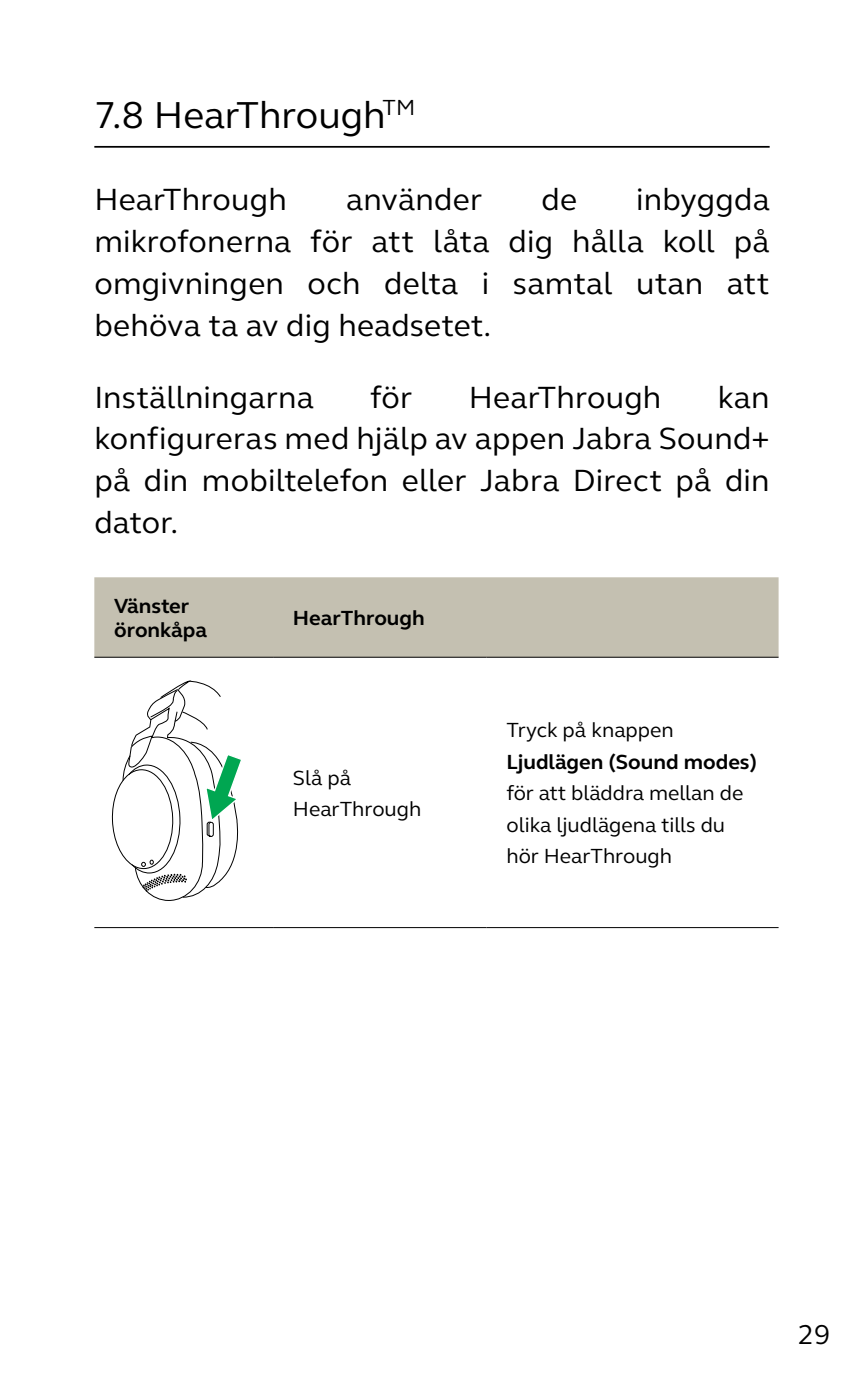
<style>
.page{position:relative;width:864px;height:1389px;background:#fff}
.page>*{position:absolute;margin:0;border:0;box-sizing:border-box;transform-origin:0 0}
.t1{font:38.5px "GN Elliot";color:#000}
.t2{font:31.5px/42px "GN Elliot";letter-spacing:.01em;color:#000;text-align:justify}
.t3{font:28px "GN Elliot";color:#000}
.t4{font:21px/31.5px "GN Elliot";color:#000}
.t5{font:700 21px/24.5px "GN Elliot";color:#000}
</style>
<div class="page">
<hr style="left:94px;top:146px;width:675px;height:2px;background:#000">
<div style="left:94px;top:577px;width:684px;height:80px;background:#c4c0b1"></div>
<hr style="left:273px;top:927px;width:213px;height:1px;background:#000">
<hr style="left:486px;top:927px;width:292px;height:1px;background:#000">
<hr style="left:273px;top:657px;width:213px;height:1px;background:#000">
<hr style="left:486px;top:657px;width:292px;height:1px;background:#000">
<hr style="left:94px;top:657px;width:179px;height:1px;background:#000">
<hr style="left:94px;top:927px;width:179px;height:1px;background:#000">
<svg style="left:112px;top:680px;width:129px;height:221px"></svg>
<p class="t1" style="left:94px;top:89px;width:322px">7.8 HearThrough<sup>TM</sup></p>
<p class="t2" style="left:94px;top:177px;width:676px;text-indent:541px">inbyggda mikrofonerna för att låta dig hålla koll på omgivningen och delta i samtal utan att behöva ta av dig headsetet.</p>
<p class="t2" style="left:94px;top:177px;width:194px">HearThrough</p>
<p class="t2" style="left:346px;top:177px;width:138px">använder</p>
<p class="t2" style="left:541px;top:177px;width:37px">de</p>
<p class="t2" style="left:94px;top:375px;width:221px">Inställningarna</p>
<p class="t2" style="left:370px;top:375px;width:44px">för</p>
<p class="t2" style="left:468px;top:375px;width:194px">HearThrough</p>
<p class="t2" style="left:94px;top:375px;width:676px;text-indent:623px">kan konfigureras med hjälp av appen Jabra Sound+ på din mobiltelefon eller Jabra Direct på din dator.</p>
<p class="t5" style="left:114px;top:593px;width:94px">Vänster öronkåpa</p>
<p class="t5" style="left:293px;top:605px;width:133px">HearThrough</p>
<p class="t4" style="left:293px;top:761px;width:130px">Slå på<br>HearThrough</p>
<p class="t4" style="left:506px;top:714px;width:169px">Tryck på knappen</p>
<p class="t5" style="left:506px;top:749px;width:252px">Ljudlägen (Sound modes)</p>
<p class="t4" style="left:506px;top:777px;width:238px">för att bläddra mellan de olika ljudlägena tills du hör HearThrough</p>
<p class="t3" style="left:797px;top:1316px;width:34px">29</p>
</div>
